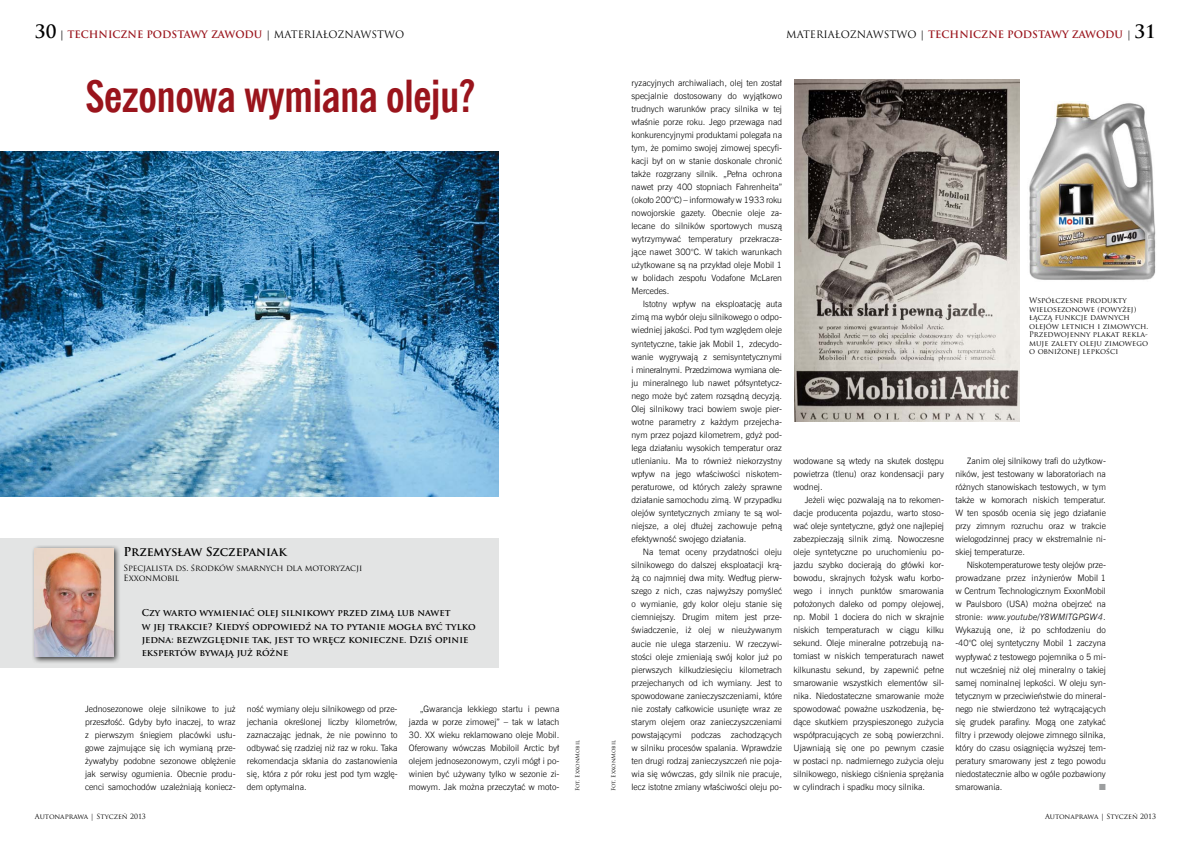
<style>
.page{position:relative;width:1191px;height:842px;background:#fff}
.page>*{position:absolute;margin:0;border:0;box-sizing:border-box;transform-origin:0 0}
.t1{font:700 44px "News Goth Cn EU";letter-spacing:-.015em;color:#9a141c}
.t2{font:700 12px "Trajan Pro";letter-spacing:-.01em;color:#000}
.t3{font:700 10px "Trajan Pro";color:#9a141c}
.t4{font:700 9.2px/13.5px "Trajan Pro";color:#000}
.t5{font:8.8px/13px "News Goth Lt EU";color:#000;text-align:justify}
.t6{font:8.8px "Zapf Dingbats ITC";color:#9c9e9f}
.t7{font:8.4px/10.8px "Trajan Pro";letter-spacing:-.015em;color:#000}
.t8{font:7.5px/8.5px "Trajan Pro";color:#000}
.t9{font:7px "Trajan Pro";color:#000}
.t10{font:5.5px "Trajan Pro";letter-spacing:-.02em;color:#000}
.s1{font-size:18px;color:#000}
.s2{color:#000}
.s3{font-weight:400;color:#000}
.s4{font-style:italic}
</style>
<div class="page">
<div style="left:0;top:538px;width:498px;height:129px;background:#e3e4e4"></div>
<div style="left:31px;top:545px;width:90px;height:119px;background:#000;opacity:.75"></div>
<img style="left:35px;top:548px;width:78px;height:109px">
<img style="left:0;top:151px;width:498px;height:346px">
<img style="left:795px;top:79px;width:224px;height:342px">
<img style="left:1029px;top:102px;width:127px;height:178px">
<p class="t3" style="left:35px;top:28px;width:371px"><span class="s1">30</span> <span class="s2">|</span> TECHNICZNE PODSTAWY ZAWODU <span class="s3">| MATERIAŁOZNAWSTWO</span></p>
<h1 class="t1" style="left:85px;top:69px;width:391px">Sezonowa wymiana oleju?</h1>
<h2 class="t2" style="left:123px;top:544px;width:165px">Przemysław Szczepaniak</h2>
<p class="t7" style="left:123px;top:562px;width:240px">Specjalista ds. środków smarnych dla motoryzacji<br>ExxonMobil</p>
<p class="t4" style="left:142px;top:606px;width:335px">Czy warto wymieniać olej silnikowy przed zimą lub nawet<br>w jej trakcie? Kiedyś odpowiedź na to pytanie mogła być tylko jedna: bezwzględnie tak, jest to wręcz konieczne. Dziś opinie ekspertów bywają już różne</p>
<p class="t5" style="left:85px;top:702px;width:152px">Jednosezonowe oleje silnikowe to już przeszłość. Gdyby było inaczej, to wraz z pierwszym śniegiem placówki usłu&shy;gowe zajmujące się ich wymianą prze&shy;żywałyby podobne sezonowe oblężenie jak serwisy ogumienia. Obecnie produ&shy;cenci samochodów uzależniają koniecz-</p>
<p class="t5" style="left:247px;top:702px;width:152px">ność wymiany oleju silnikowego od prze&shy;jechania określonej liczby kilometrów, zaznaczając jednak, że nie powinno to odbywać się rzadziej niż raz w roku. Taka rekomendacja skłania do zastanowienia się, która z pór roku jest pod tym wzglę&shy;dem optymalna.</p>
<p class="t5" style="left:409px;top:702px;width:152px;text-align:right">„Gwarancja lekkiego startu i pewna jazda w porze zimowej” – tak w latach</p>
<p class="t5" style="left:409px;top:728px;width:152px">30. XX wieku reklamowano oleje Mobil.<br>Oferowany wówczas Mobiloil Arctic był olejem jednosezonowym, czyli mógł i po&shy;winien być używany tylko w sezonie zi&shy;mowym. Jak można przeczytać w moto-</p>
<p class="t9" style="left:35px;top:812px;width:113px">Autonaprawa | Styczeń 2013</p>
<p class="t10" style="left:574px;top:791px;width:52px;rotate:-90deg">Fot. ExxonMobil</p>
<p class="t10" style="left:610px;top:791px;width:52px;rotate:-90deg">Fot. ExxonMobil</p>
<p class="t3" style="left:786px;top:28px;width:371px"><span class="s3">MATERIAŁOZNAWSTWO |</span> TECHNICZNE PODSTAWY ZAWODU <span class="s3">|</span> <span class="s1">31</span></p>
<p class="t5" style="left:631px;top:76px;width:152px">ryzacyjnych archiwaliach, olej ten został specjalnie dostosowany do wyjątkowo trudnych warunków pracy silnika w tej właśnie porze roku. Jego przewaga nad konkurencyjnymi produktami polegała na tym, że pomimo swojej zimowej specyfi&shy;kacji był on w stanie doskonale chronić także rozgrzany silnik. „Pełna ochrona nawet przy 400 stopniach Fahrenheita” (około 200°C) – informowały w 1933 roku nowojorskie gazety. Obecnie oleje za&shy;lecane do silników sportowych muszą wytrzymywać temperatury przekracza&shy;jące nawet 300°C. W takich warunkach użytkowane są na przykład oleje Mobil 1 w bolidach zespołu Vodafone McLaren Mercedes.</p>
<p class="t5" style="left:631px;top:298px;width:152px;text-indent:11px">Istotny wpływ na eksploatację auta zimą ma wybór oleju silnikowego o odpo&shy;wiedniej jakości. Pod tym względem oleje syntetyczne, takie jak Mobil 1, zdecydo&shy;wanie wygrywają z semisyntetycznymi i mineralnymi. Przedzimowa wymiana ole&shy;ju mineralnego lub nawet półsyntetycz&shy;nego może być zatem rozsądną decyzją.<br>Olej silnikowy traci bowiem swoje pier&shy;wotne parametry z każdym przejecha&shy;nym przez pojazd kilometrem, gdyż pod&shy;lega działaniu wysokich temperatur oraz utlenianiu. Ma to również niekorzystny wpływ na jego właściwości niskotem&shy;peraturowe, od których zależy sprawne działanie samochodu zimą. W przypadku olejów syntetycznych zmiany te są wol&shy;niejsze, a olej dłużej zachowuje pełną efektywność swojego działania.</p>
<p class="t5" style="left:631px;top:546px;width:152px;text-indent:11px">Na temat oceny przydatności oleju silnikowego do dalszej eksploatacji krą&shy;żą co najmniej dwa mity. Według pierw&shy;szego z nich, czas najwyższy pomyśleć o wymianie, gdy kolor oleju stanie się ciemniejszy. Drugim mitem jest prze&shy;świadczenie, iż olej w nieużywanym aucie nie ulega starzeniu. W rzeczywi&shy;stości oleje zmieniają swój kolor już po pierwszych kilkudziesięciu kilometrach przejechanych od ich wymiany. Jest to spowodowane zanieczyszczeniami, które nie zostały całkowicie usunięte wraz ze starym olejem oraz zanieczyszczeniami powstającymi podczas zachodzących w silniku procesów spalania. Wprawdzie ten drugi rodzaj zanieczyszczeń nie poja&shy;wia się wówczas, gdy silnik nie pracuje, lecz istotne zmiany właściwości oleju po-</p>
<p class="t5" style="left:793px;top:454px;width:152px">wodowane są wtedy na skutek dostępu powietrza (tlenu) oraz kondensacji pary wodnej.</p>
<p class="t5" style="left:793px;top:493px;width:152px;text-indent:11px">Jeżeli więc pozwalają na to rekomen&shy;dacje producenta pojazdu, warto stoso&shy;wać oleje syntetyczne, gdyż one najlepiej zabezpieczają silnik zimą. Nowoczesne oleje syntetyczne po uruchomieniu po&shy;jazdu szybko docierają do główki kor&shy;bowodu, skrajnych łożysk wału korbo&shy;wego i innych punktów smarowania położonych daleko od pompy olejowej, np. Mobil 1 dociera do nich w skrajnie niskich temperaturach w ciągu kilku sekund. Oleje mineralne potrzebują na&shy;tomiast w niskich temperaturach nawet kilkunastu sekund, by zapewnić pełne smarowanie wszystkich elementów sil&shy;nika. Niedostateczne smarowanie może spowodować poważne uszkodzenia, bę&shy;dące skutkiem przyspieszonego zużycia współpracujących ze sobą powierzchni.<br>Ujawniają się one po pewnym czasie w postaci np. nadmiernego zużycia oleju silnikowego, niskiego ciśnienia sprężania w cylindrach i spadku mocy silnika.</p>
<p class="t8" style="left:1029px;top:296px;width:121px">Współczesne produkty wielosezonowe (powyżej) łączą funkcje dawnych olejów letnich i zimowych.<br>Przedwojenny plakat rekla&shy;muje zalety oleju zimowego o obniżonej lepkości</p>
<p class="t5" style="left:955px;top:454px;width:152px;text-indent:11px">Zanim olej silnikowy trafi do użytkow&shy;ników, jest testowany w laboratoriach na różnych stanowiskach testowych, w tym także w komorach niskich temperatur.<br>W ten sposób ocenia się jego działanie przy zimnym rozruchu oraz w trakcie wielogodzinnej pracy w ekstremalnie ni&shy;skiej temperaturze.</p>
<p class="t5" style="left:955px;top:559px;width:152px;text-indent:11px">Niskotemperaturowe testy olejów prze&shy;prowadzane przez inżynierów Mobil 1 w Centrum Technologicznym ExxonMobil w Paulsboro (USA) można obejrzeć na stronie: <span class="s4">www.youtube/Y8WMITGPGW4</span>.<br>Wykazują one, iż po schłodzeniu do -40°C olej syntetyczny Mobil 1 zaczyna wypływać z testowego pojemnika o 5 mi&shy;nut wcześniej niż olej mineralny o takiej samej nominalnej lepkości. W oleju syn&shy;tetycznym w przeciwieństwie do mineral&shy;nego nie stwierdzono też wytrącających się grudek parafiny. Mogą one zatykać filtry i przewody olejowe zimnego silnika, który do czasu osiągnięcia wyższej tem&shy;peratury smarowany jest z tego powodu niedostatecznie albo w ogóle pozbawiony smarowania.</p>
<p class="t6" style="left:1099px;top:783px;width:8px">■</p>
<p class="t9" style="left:1045px;top:812px;width:113px">Autonaprawa | Styczeń 2013</p>
</div>
